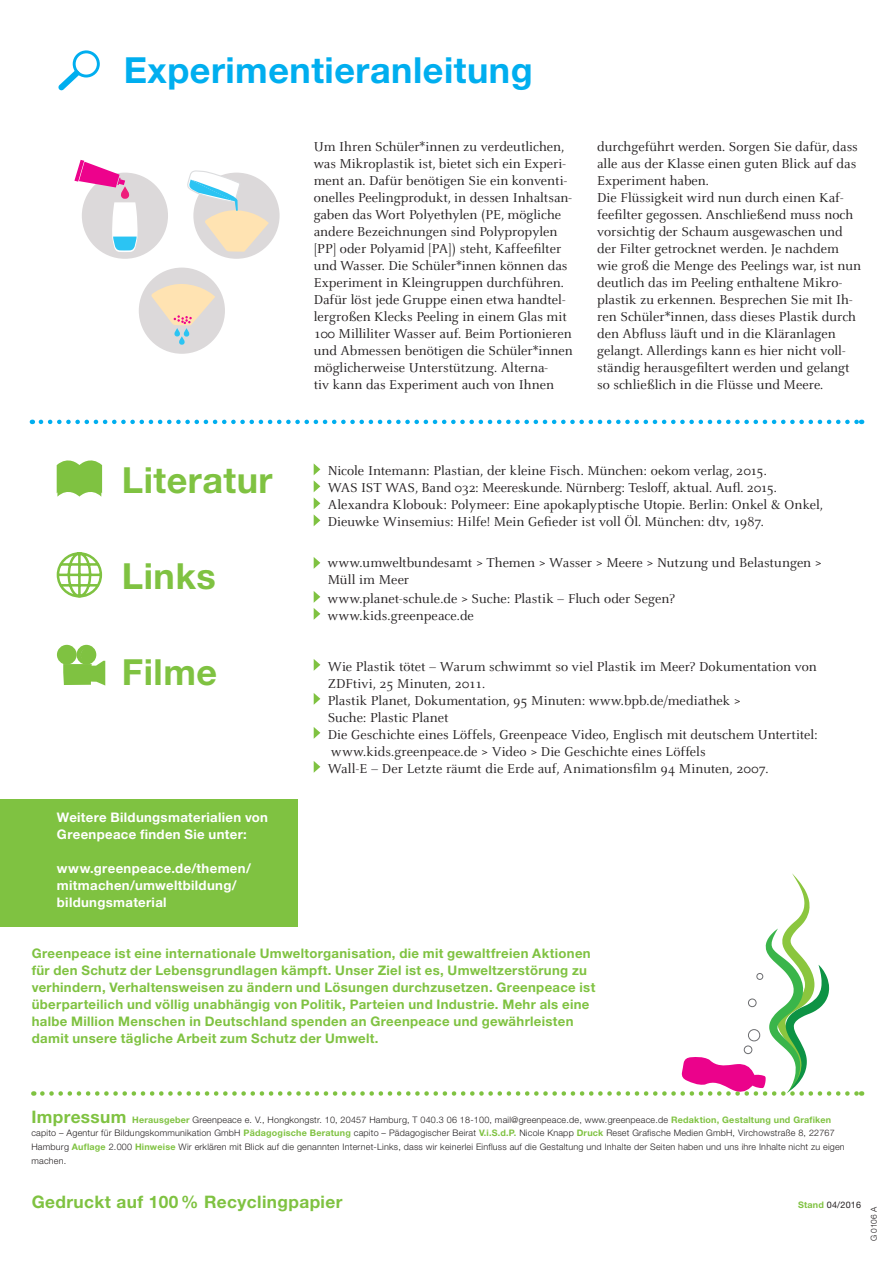
<style>
.page{position:relative;width:893px;height:1263px;background:#fff}
.page>*{position:absolute;margin:0;border:0;box-sizing:border-box;transform-origin:0 0}
.t1{font:700 36px "Helvetica Neue LT";letter-spacing:.015em;color:#00aeef}
.t2{font:700 36px "Helvetica Neue LT";letter-spacing:.015em;color:#7fc241}
.t3{font:700 17.25px "Helvetica Neue LT";letter-spacing:.025em;color:#7fc241}
.t4{font:14.25px/17px "Celeste";color:#231f20}
.t5{font:700 13.2px/17px "Helvetica Neue LT";letter-spacing:.025em;color:#7fc241}
.t6{font:700 13.2px/17px "Helvetica Neue LT";letter-spacing:.025em;color:#fff}
.t7{font:300 9px/13.8px "Helvetica Neue LT";letter-spacing:.025em;color:#231f20}
.t8{font:9px "Helvetica Neue LT";letter-spacing:.025em;color:#231f20}
.t9{font:300 8.25px "Helvetica Neue LT Com";color:#231f20}
.s1{font-weight:700;font-size:17.25px;color:#7fc241}
.s2{font-weight:700;color:#7fc241}
</style>
<div class="page">
<div style="left:0;top:799px;width:297px;height:127px;background:#7fc241"></div>
<svg style="left:57px;top:460px;width:45px;height:37px;background:#91ca5d"></svg>
<svg style="left:56px;top:552px;width:47px;height:46px"></svg>
<svg style="left:57px;top:645px;width:48px;height:40px"></svg>
<svg style="left:314px;top:659px;width:6px;height:12px"></svg>
<svg style="left:314px;top:693px;width:6px;height:12px"></svg>
<svg style="left:314px;top:727px;width:6px;height:12px"></svg>
<svg style="left:314px;top:761px;width:6px;height:12px"></svg>
<svg style="left:314px;top:464px;width:6px;height:62px"></svg>
<svg style="left:314px;top:557px;width:6px;height:12px"></svg>
<svg style="left:314px;top:591px;width:6px;height:29px"></svg>
<svg style="left:58px;top:50px;width:42px;height:40px"></svg>
<svg style="left:41px;top:420px;width:821px;height:4px"></svg>
<div style="left:82px;top:173px;width:86px;height:86px;background:#dcd9da;border-radius:50%"></div>
<svg style="left:74px;top:160px;width:64px;height:92px"></svg>
<div style="left:193px;top:173px;width:87px;height:86px;background:#dcd9da;border-radius:50%"></div>
<svg style="left:187px;top:170px;width:82px;height:82px"></svg>
<div style="left:139px;top:268px;width:86px;height:86px;background:#dcd9da;border-radius:50%"></div>
<svg style="left:151px;top:284px;width:64px;height:61px"></svg>
<svg style="left:42px;top:873px;width:820px;height:223px"></svg>
<h1 class="t1" style="left:124px;top:48px;width:411px">Experimentieranleitung</h1>
<p class="t4" style="left:314px;top:138px;width:261px">Um Ihren Schüler*innen zu verdeutlichen, was Mikroplastik ist, bietet sich ein Experi&shy;ment an. Dafür benötigen Sie ein konventi&shy;onelles Peelingprodukt, in dessen Inhaltsan&shy;gaben das Wort Polyethylen (PE, mögliche andere Bezeichnungen sind Polypropylen [PP] oder Polyamid [PA]) steht, Kaffeefilter und Wasser. Die Schüler*innen können das Experiment in Kleingruppen durchführen.<br>Dafür löst jede Gruppe einen etwa handtel&shy;lergroßen Klecks Peeling in einem Glas mit 100 Milliliter Wasser auf. Beim Portionieren und Abmessen benötigen die Schüler*innen möglicherweise Unterstützung. Alterna-<br>tiv kann das Experiment auch von Ihnen</p>
<p class="t4" style="left:597px;top:139px;width:266px">durchgeführt werden. Sorgen Sie dafür, dass alle aus der Klasse einen guten Blick auf das Experiment haben.<br>Die Flüssigkeit wird nun durch einen Kaf&shy;feefilter gegossen. Anschließend muss noch vorsichtig der Schaum ausgewaschen und der Filter getrocknet werden. Je nachdem wie groß die Menge des Peelings war, ist nun deutlich das im Peeling enthaltene Mikro&shy;plastik zu erkennen. Besprechen Sie mit Ih&shy;ren Schüler*innen, dass dieses Plastik durch den Abfluss läuft und in die Kläranlagen gelangt. Allerdings kann es hier nicht voll&shy;ständig herausgefiltert werden und gelangt so schließlich in die Flüsse und Meere.</p>
<h1 class="t2" style="left:122px;top:458px;width:152px">Literatur</h1>
<p class="t4" style="left:328px;top:463px;width:497px">Nicole Intemann: Plastian, der kleine Fisch. München: oekom verlag, 2015.<br>WAS IST WAS, Band 032: Meereskunde. Nürnberg: Tesloff, aktual. Aufl. 2015.<br>Alexandra Klobouk: Polymeer: Eine apokaplyptische Utopie. Berlin: Onkel &amp; Onkel, Dieuwke Winsemius: Hilfe! Mein Gefieder ist voll Öl. München: dtv, 1987.</p>
<h1 class="t2" style="left:122px;top:554px;width:95px">Links</h1>
<p class="t4" style="left:328px;top:555px;width:496px">www.umweltbundesamt &gt; Themen &gt; Wasser &gt; Meere &gt; Nutzung und Belastungen &gt;<br>Müll im Meer</p>
<p class="t4" style="left:328px;top:590px;width:349px">www.planet-schule.de &gt; Suche: Plastik – Fluch oder Segen? www.kids.greenpeace.de</p>
<h1 class="t2" style="left:122px;top:650px;width:97px">Filme</h1>
<p class="t4" style="left:328px;top:658px;width:492px">Wie Plastik tötet – Warum schwimmt so viel Plastik im Meer? Dokumentation von ZDFtivi, 25 Minuten, 2011.<br>Plastik Planet, Dokumentation, 95 Minuten: www.bpb.de/mediathek &gt;<br>Suche: Plastic Planet<br>Die Geschichte eines Löffels, Greenpeace Video, Englisch mit deutschem Untertitel: www.kids.greenpeace.de &gt; Video &gt; Die Geschichte eines Löffels<br>Wall-E – Der Letzte räumt die Erde auf, Animationsfilm 94 Minuten, 2007.</p>
<p class="t6" style="left:57px;top:809px;width:213px">Weitere Bildungsmaterialien von<br>Greenpeace finden Sie unter:</p>
<p class="t6" style="left:57px;top:860px;width:196px">www.greenpeace.de/themen/ mitmachen/umweltbildung/ bildungsmaterial</p>
<p class="t5" style="left:32px;top:945px;width:565px">Greenpeace ist eine internationale Umweltorganisation, die mit gewaltfreien Aktionen für den Schutz der Lebensgrundlagen kämpft. Unser Ziel ist es, Umweltzerstörung zu verhindern, Verhaltensweisen zu ändern und Lösungen durchzusetzen. Greenpeace ist überparteilich und völlig unabhängig von Politik, Parteien und Industrie. Mehr als eine halbe Million Menschen in Deutschland spenden an Greenpeace und gewährleisten damit unsere tägliche Arbeit zum Schutz der Umwelt.</p>
<p class="t7" style="left:31px;top:1112px;width:815px"><span class="s1">Impressum</span> <span class="s2">Herausgeber</span> Greenpeace e. V., Hongkongstr. 10, 20457 Hamburg, T 040.3 06 18-100, mail@greenpeace.de, www.greenpeace.de <span class="s2">Redaktion, Gestaltung und Grafiken </span>capito – Agentur für Bildungskommunikation GmbH <span class="s2">Pädagogische Beratung</span> capito – Pädagogischer Beirat <span class="s2">V.i.S.d.P.</span> Nicole Knapp <span class="s2">Druck</span> Reset Grafische Medien GmbH, Virchowstraße 8, 22767<br>Hamburg <span class="s2">Auflage</span> 2.000 <span class="s2">Hinweise</span> Wir erklären mit Blick auf die genannten Internet-Links, dass wir keinerlei Einfluss auf die Gestaltung und Inhalte der Seiten haben und uns ihre Inhalte nicht zu eigen machen.</p>
<p class="t3" style="left:32px;top:1191px;width:312px">Gedruckt auf 100 % Recyclingpapier</p>
<p class="t8" style="left:798px;top:1199px;width:65px"><span class="s2">Stand</span> 04/2016</p>
<p class="t9" style="left:869px;top:1241px;width:36px;rotate:-90deg">G 0106 A</p>
</div>
